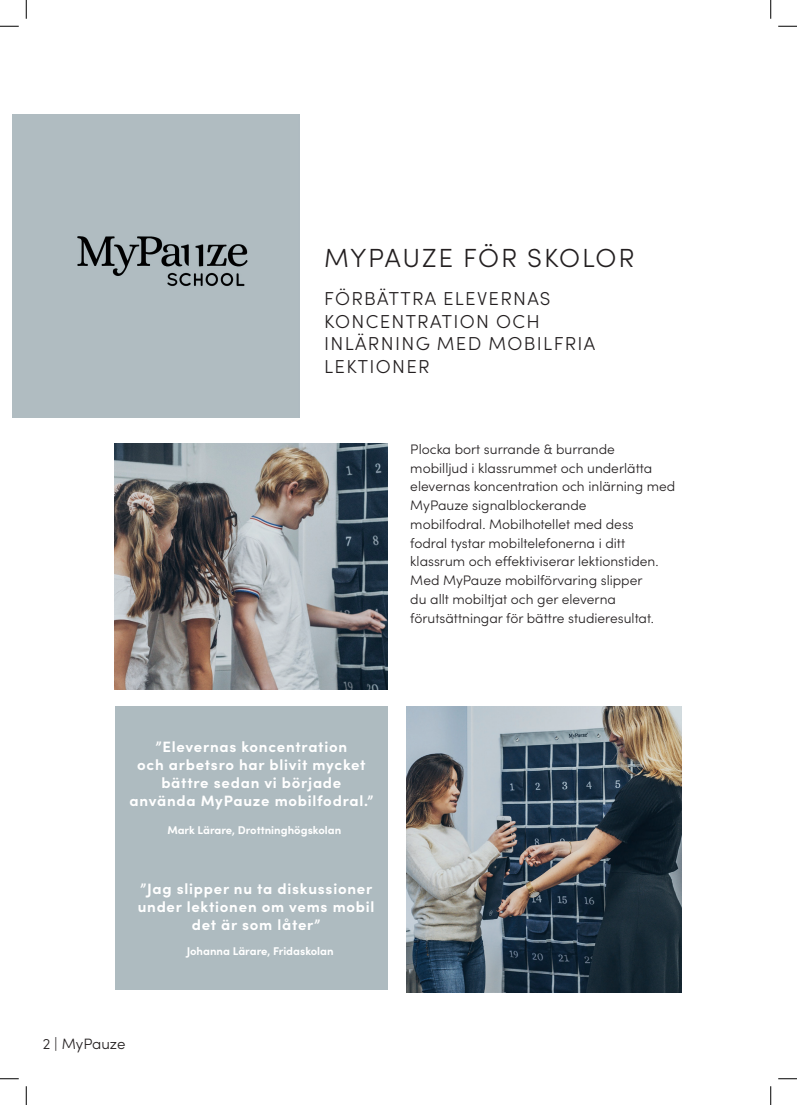
<style>
.page{position:relative;width:797px;height:1105px;background:#fff}
.page>*{position:absolute;margin:0;border:0;box-sizing:border-box;transform-origin:0 0}
.t1{font:300 26.25px "Sofia Pro";letter-spacing:.07em;color:#231f20}
.t2{font:300 18.75px/22.5px "Sofia Pro";letter-spacing:.07em;color:#231f20}
.t3{font:700 15px/18px "Sofia Pro";letter-spacing:.05em;color:#fff;text-align:center}
.t4{font:300 15px "Sofia Pro";letter-spacing:-.005em;color:#231f20}
.t5{font:300 13.75px/18.8px "Sofia Pro";color:#231f20}
.t6{font:700 11.25px "Sofia Pro";color:#fff}
</style>
<div class="page">
<img style="left:407px;top:707px;width:274px;height:285px">
<div style="left:115px;top:707px;width:274px;height:283px;background:#aebbc0"></div>
<img style="left:114px;top:443px;width:274px;height:246px">
<div style="left:388px;top:409px;width:7px;height:594px;background:#fff"></div>
<div style="left:13px;top:115px;width:286px;height:302px;background:#b0bcc1"></div>
<svg style="left:0;top:25px;width:19px;height:2px"></svg>
<svg style="left:778px;top:25px;width:19px;height:2px"></svg>
<svg style="left:0;top:1078px;width:19px;height:1px"></svg>
<svg style="left:778px;top:1078px;width:19px;height:1px"></svg>
<svg style="left:25px;top:0;width:2px;height:19px"></svg>
<svg style="left:25px;top:1086px;width:2px;height:19px"></svg>
<svg style="left:770px;top:0;width:1px;height:19px"></svg>
<svg style="left:770px;top:1086px;width:1px;height:19px"></svg>
<h1 class="t1" style="left:324px;top:239px;width:312px">MYPAUZE FÖR SKOLOR</h1>
<h2 class="t2" style="left:324px;top:287px;width:273px">FÖRBÄTTRA ELEVERNAS<br>KONCENTRATION OCH<br>INLÄRNING MED MOBILFRIA<br>LEKTIONER</h2>
<p class="t5" style="left:410px;top:439px;width:266px">Plocka bort surrande &amp; burrande mobilljud i klassrummet och underlätta elevernas koncentration och inlärning med MyPauze signalblockerande<br>mobilfodral. Mobilhotellet med dess<br>fodral tystar mobiltelefonerna i ditt klassrum och effektiviserar lektionstiden.<br>Med MyPauze mobilförvaring slipper<br>du allt mobiltjat och ger eleverna förutsättningar för bättre studieresultat.</p>
<p class="t3" style="left:129px;top:736px;width:245px">”Elevernas koncentration<br>och arbetsro har blivit mycket bättre sedan vi började använda MyPauze mobilfodral.”</p>
<p class="t6" style="left:167px;top:822px;width:175px">Mark Lärare, Drottninghögskolan</p>
<p class="t3" style="left:138px;top:878px;width:238px">”Jag slipper nu ta diskussioner under lektionen om vems mobil det är som låter”</p>
<p class="t6" style="left:187px;top:942px;width:148px">Johanna Lärare, Fridaskolan</p>
<p class="t4" style="left:43px;top:1032px;width:84px">2 | MyPauze</p>
</div>
